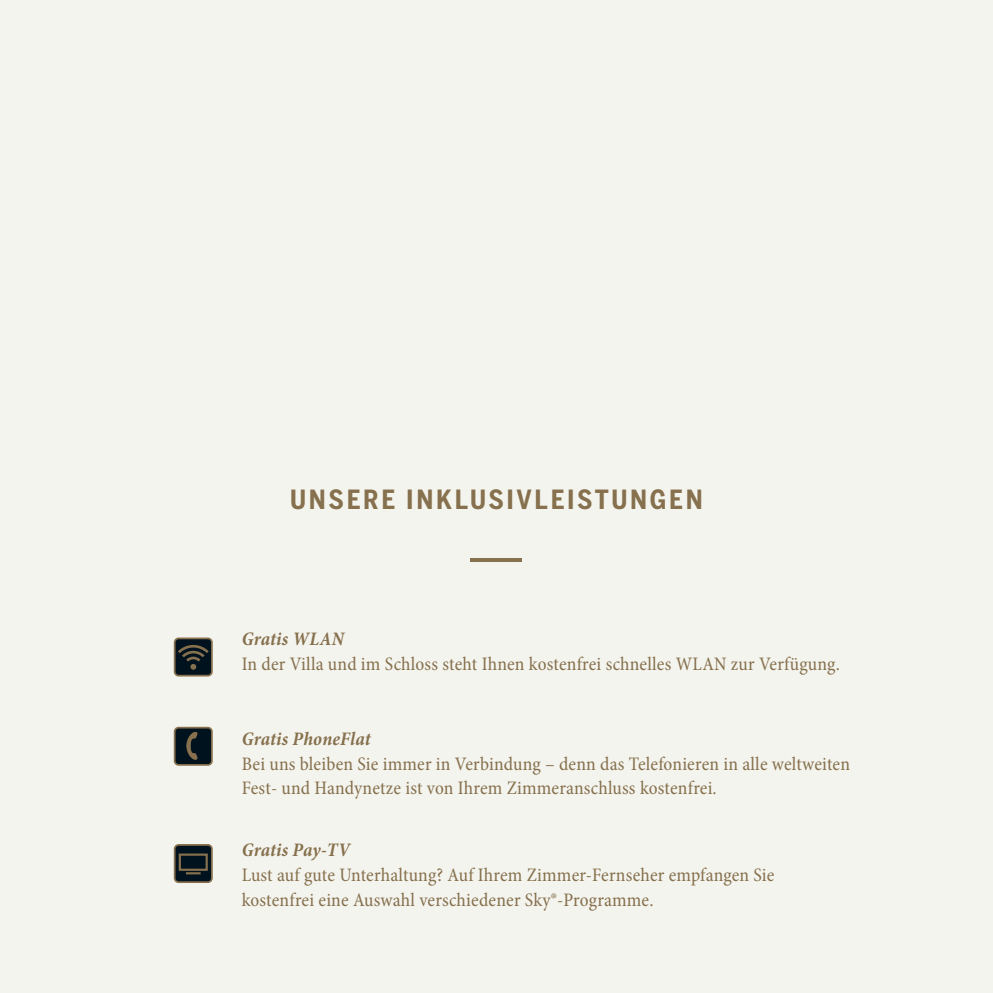
<style>
.page{position:relative;width:993px;height:993px;background:#fff}
.page>*{position:absolute;margin:0;border:0;box-sizing:border-box;transform-origin:0 0}
.t1{font:700 26.25px "Benton Sans Cond";letter-spacing:.1em;color:#86704d}
.t2{font:condensed 19.25px/24.8px "Minion Pro";letter-spacing:.01em;color:#86704d}
.t3{font:italic 700 condensed 19.25px "Minion Pro";letter-spacing:.005em;color:#86704d}
</style>
<div class="page">
<div style="left:0;top:0;width:992px;height:992px;background:#f4f4ee"></div>
<div style="left:174px;top:727px;width:38px;height:37px;background:#00121e;border-radius:4px"></div>
<div style="left:174px;top:726px;width:39px;height:39px;border:2px solid #86704d;border-radius:4px"></div>
<svg style="left:186px;top:731px;width:12px;height:29px"></svg>
<svg style="left:174px;top:638px;width:38px;height:37px"></svg>
<div style="left:174px;top:637px;width:39px;height:39px;border:2px solid #86704d;border-radius:4px"></div>
<svg style="left:190px;top:663px;width:6px;height:6px"></svg>
<svg style="left:176px;top:643px;width:34px;height:6px"></svg>
<div style="left:174px;top:844px;width:38px;height:37px;background:#00121e;border-radius:4px"></div>
<div style="left:174px;top:843px;width:39px;height:39px;border:2px solid #86704d;border-radius:4px"></div>
<svg style="left:178px;top:853px;width:30px;height:22px"></svg>
<hr style="left:470px;top:558px;width:51px;height:3px;background:#86704d">
<h1 class="t1" style="left:290px;top:484px;width:414px">UNSERE INKLUSIVLEISTUNGEN</h1>
<p class="t3" style="left:242px;top:625px;width:103px">Gratis WLAN</p>
<p class="t2" style="left:242px;top:651px;width:599px">In der Villa und im Schloss steht Ihnen kostenfrei schnelles WLAN zur Verfügung.</p>
<p class="t3" style="left:242px;top:725px;width:130px">Gratis PhoneFlat</p>
<p class="t2" style="left:242px;top:751px;width:609px">Bei uns bleiben Sie immer in Verbindung – denn das Telefonieren in alle weltweiten<br>Fest- und Handynetze ist von Ihrem Zimmeranschluss kostenfrei.</p>
<p class="t3" style="left:242px;top:836px;width:110px">Gratis Pay-TV</p>
<p class="t2" style="left:242px;top:862px;width:534px">Lust auf gute Unterhaltung? Auf Ihrem Zimmer-Fernseher empfangen Sie kostenfrei eine Auswahl verschiedener Sky®-Programme.</p>
</div>
